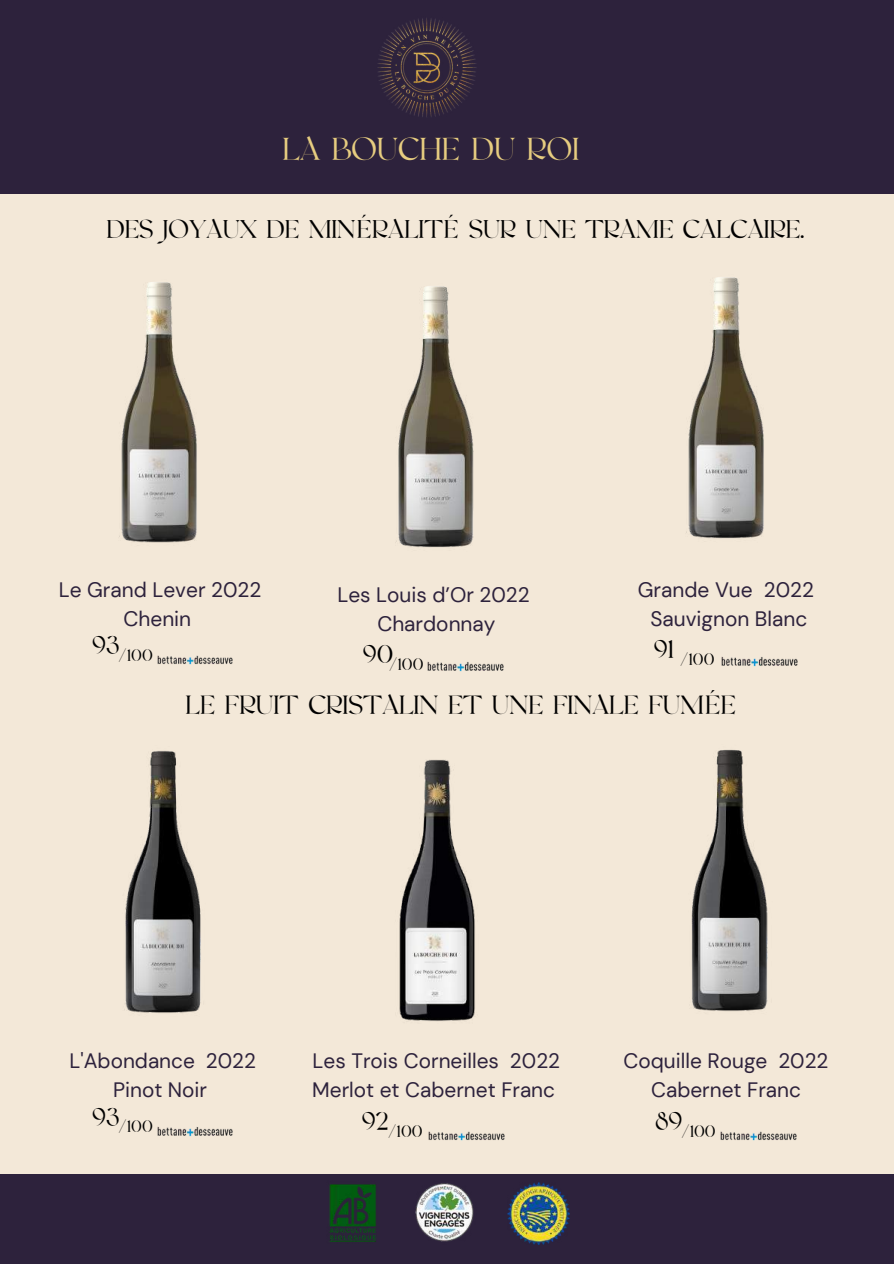
<style>
.page{position:relative;width:894px;height:1264px;background:#fff}
.page>*{position:absolute;margin:0;border:0;box-sizing:border-box;transform-origin:0 0}
.t1{font:31.5px "Valky";color:#e7cd80}
.t2{font:26.25px "Valky";color:#000}
.t3{font:25.5px "Valky";color:#000}
.t4{font:20.85px/29px "DM Sans";color:#2d223c;text-align:center}
.t5{font:16.65px "Valky";color:#000}
</style>
<div class="page">
<div style="left:0;top:0;width:893px;height:1263px;background:#f3e8d8"></div>
<div style="left:0;top:0;width:893px;height:194px;background:#2d223c"></div>
<img style="left:686px;top:277px;width:78px;height:262px">
<img style="left:395px;top:286px;width:79px;height:262px">
<img style="left:119px;top:282px;width:78px;height:261px">
<img style="left:399px;top:759px;width:76px;height:262px">
<img style="left:124px;top:750px;width:77px;height:263px">
<img style="left:691px;top:749px;width:77px;height:262px">
<img style="left:378px;top:18px;width:99px;height:99px">
<img style="left:157px;top:655px;width:76px;height:10px">
<img style="left:427px;top:661px;width:77px;height:11px">
<img style="left:721px;top:656px;width:77px;height:11px">
<img style="left:157px;top:1126px;width:76px;height:11px">
<img style="left:428px;top:1131px;width:77px;height:10px">
<img style="left:720px;top:1131px;width:77px;height:10px">
<div style="left:0;top:1174px;width:893px;height:89px;background:#2d223c"></div>
<img style="left:507px;top:1182px;width:62px;height:61px">
<img style="left:415px;top:1183px;width:59px;height:59px">
<img style="left:329px;top:1184px;width:47px;height:58px">
<h1 class="t1" style="left:282px;top:132px;width:298px">LA BOUCHE DU ROI</h1>
<p class="t3" style="left:107px;top:215px;width:699px">DES JOYAUX DE MINÉRALITÉ SUR UNE TRAME CALCAIRE.</p>
<p class="t4" style="left:59px;top:575px;width:204px">Le Grand Lever 2022<br>Chenin</p>
<p class="t5" style="left:92px;top:645px;width:62px"><sup>93</sup>/100</p>
<p class="t5" style="left:363px;top:655px;width:62px"><sup>90</sup>/100</p>
<p class="t5" style="left:653px;top:650px;width:62px"><sup>91</sup> /100</p>
<p class="t4" style="left:337px;top:580px;width:194px">Les Louis d’Or 2022<br>Chardonnay</p>
<p class="t4" style="left:637px;top:575px;width:178px">Grande Vue 2022<br>Sauvignon Blanc</p>
<p class="t2" style="left:185px;top:691px;width:551px">LE FRUIT CRISTALIN ET UNE FINALE FUMÉE</p>
<p class="t4" style="left:70px;top:1046px;width:188px">L'Abondance 2022<br>Pinot Noir</p>
<p class="t4" style="left:312px;top:1046px;width:249px;text-align:left">Les Trois Corneilles 2022<br>Merlot et Cabernet Franc</p>
<p class="t4" style="left:623px;top:1046px;width:206px">Coquille Rouge 2022<br>Cabernet Franc</p>
<p class="t5" style="left:92px;top:1117px;width:62px"><sup>93</sup>/100</p>
<p class="t5" style="left:362px;top:1121px;width:62px"><sup>92</sup>/100</p>
<p class="t5" style="left:655px;top:1121px;width:62px"><sup>89</sup>/100</p>
</div>
